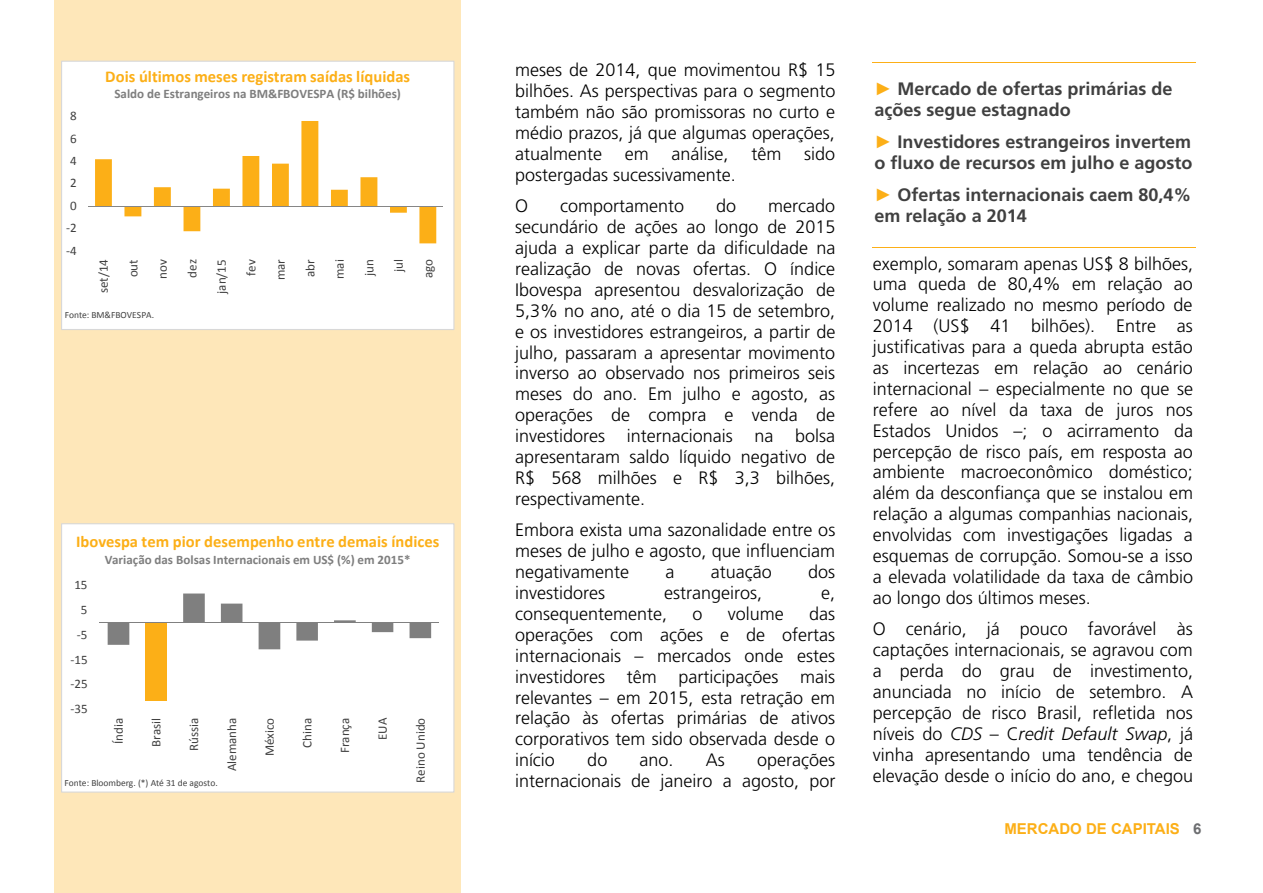
<style>
.page{position:relative;width:1263px;height:893px;background:#fff}
.page>*{position:absolute;margin:0;border:0;box-sizing:border-box;transform-origin:0 0}
.t1{font:300 18px/20.9px "Frutiger";color:#000;text-align:justify}
.t2{font:700 18px/21.3px "Frutiger";color:#404040}
.t3{font:700 16.5px "Calibri";color:#fcaf17}
.t4{font:700 15px "Arial";color:#fcaf17}
.t5{font:13.05px "Calibri";color:#404040}
.t6{font:700 13.05px "Calibri";letter-spacing:-.005em;color:#7e7e7e}
.t7{font:9.45px "Calibri";letter-spacing:-.005em;color:#404040}
.s1{font-family:"Arial";color:#fcaf17}
.s2{font-style:italic}
.s3{color:#6d6e71}
</style>
<div class="page">
<div style="left:54px;top:0;width:406px;height:893px;background:#fee7b9"></div>
<hr style="left:872px;top:62px;width:323px;height:1px;background:#fcaf17">
<hr style="left:872px;top:247px;width:323px;height:1px;background:#fcaf17">
<div style="left:62px;top:62px;width:391px;height:267px;background:#fff"></div>
<svg style="left:95px;top:121px;width:341px;height:122px"></svg>
<hr style="left:89px;top:206px;width:354px;height:1px;background:#868686">
<div style="left:61px;top:61px;width:393px;height:269px;border:1px solid #d8d8d8"></div>
<div style="left:62px;top:524px;width:391px;height:267px;background:#fff"></div>
<div style="left:145px;top:622px;width:22px;height:79px;background:#fcaf17"></div>
<svg style="left:108px;top:593px;width:323px;height:56px"></svg>
<hr style="left:100px;top:622px;width:339px;height:1px;background:#808080">
<div style="left:61px;top:523px;width:393px;height:270px;border:1px solid #d8d8d8"></div>
<p class="t5" style="left:70px;top:108px;width:8px">8</p>
<p class="t5" style="left:70px;top:130px;width:8px">6</p>
<p class="t5" style="left:70px;top:152px;width:8px">4</p>
<p class="t5" style="left:70px;top:175px;width:8px">2</p>
<p class="t5" style="left:70px;top:197px;width:8px">0</p>
<p class="t5" style="left:66px;top:220px;width:12px">‐2</p>
<p class="t5" style="left:66px;top:242px;width:12px">‐4</p>
<p class="t3" style="left:105px;top:66px;width:306px">Dois últimos meses registram saídas líquidas</p>
<p class="t6" style="left:114px;top:86px;width:288px">Saldo de Estrangeiros na BM&amp;FBOVESPA (R$ bilhões)</p>
<p class="t5" style="left:95px;top:293px;width:36px;rotate:-90deg">set/14</p>
<p class="t5" style="left:125px;top:277px;width:20px;rotate:-90deg">out</p>
<p class="t5" style="left:154px;top:279px;width:21px;rotate:-90deg">nov</p>
<p class="t5" style="left:184px;top:278px;width:20px;rotate:-90deg">dez</p>
<p class="t5" style="left:213px;top:294px;width:36px;rotate:-90deg">jan/15</p>
<p class="t5" style="left:243px;top:276px;width:18px;rotate:-90deg">fev</p>
<p class="t5" style="left:272px;top:280px;width:23px;rotate:-90deg">mar</p>
<p class="t5" style="left:302px;top:277px;width:19px;rotate:-90deg">abr</p>
<p class="t5" style="left:331px;top:279px;width:21px;rotate:-90deg">mai</p>
<p class="t5" style="left:361px;top:276px;width:18px;rotate:-90deg">jun</p>
<p class="t5" style="left:390px;top:272px;width:14px;rotate:-90deg">jul</p>
<p class="t5" style="left:420px;top:278px;width:21px;rotate:-90deg">ago</p>
<p class="t7" style="left:65px;top:309px;width:91px">Fonte: BM&amp;FBOVESPA.</p>
<p class="t3" style="left:76px;top:531px;width:365px">Ibovespa tem pior desempenho entre demais índices</p>
<p class="t6" style="left:105px;top:551px;width:307px">Variação das Bolsas Internacionais em US$ (%) em 2015*</p>
<p class="t5" style="left:74px;top:576px;width:15px">15</p>
<p class="t5" style="left:81px;top:601px;width:8px">5</p>
<p class="t5" style="left:77px;top:626px;width:12px">‐5</p>
<p class="t5" style="left:70px;top:651px;width:19px">‐15</p>
<p class="t5" style="left:70px;top:676px;width:19px">‐25</p>
<p class="t5" style="left:70px;top:701px;width:19px">‐35</p>
<p class="t5" style="left:110px;top:744px;width:28px;rotate:-90deg">Índia</p>
<p class="t5" style="left:148px;top:747px;width:30px;rotate:-90deg">Brasil</p>
<p class="t5" style="left:186px;top:751px;width:35px;rotate:-90deg">Rússia</p>
<p class="t5" style="left:223px;top:771px;width:55px;rotate:-90deg">Alemanha</p>
<p class="t5" style="left:261px;top:756px;width:40px;rotate:-90deg">México</p>
<p class="t5" style="left:299px;top:747px;width:31px;rotate:-90deg">China</p>
<p class="t5" style="left:337px;top:753px;width:37px;rotate:-90deg">França</p>
<p class="t5" style="left:374px;top:740px;width:24px;rotate:-90deg">EUA</p>
<p class="t5" style="left:412px;top:783px;width:66px;rotate:-90deg">Reino Unido</p>
<p class="t7" style="left:65px;top:777px;width:155px">Fonte: Bloomberg. (*) Até 31 de agosto.</p>
<p class="t1" style="left:515px;top:60px;width:322px">meses de 2014, que movimentou R$ 15 bilhões. As perspectivas para o segmento também não são promissoras no curto e médio prazos, já que algumas operações, atualmente</p>
<p class="t1" style="left:625px;top:144px;width:25px">em</p>
<p class="t1" style="left:672px;top:144px;width:59px">análise,</p>
<p class="t1" style="left:751px;top:144px;width:31px">têm</p>
<p class="t1" style="left:804px;top:144px;width:33px">sido</p>
<p class="t1" style="left:515px;top:159px;width:222px;line-height:31.3px">postergadas sucessivamente.<br>O</p>
<p class="t1" style="left:515px;top:196px;width:322px;text-indent:253px">mercado secundário de ações ao longo de 2015 ajuda a explicar parte da dificuldade na realização de novas ofertas. O índice Ibovespa apresentou desvalorização de 5,3% no ano, até o dia 15 de setembro, e os investidores estrangeiros, a partir de julho, passaram a apresentar movimento inverso ao observado nos primeiros seis meses do ano. Em julho e agosto, as operações de compra e venda de investidores internacionais na bolsa apresentaram saldo líquido negativo de R$ 568 milhões e R$ 3,3 bilhões, respectivamente.</p>
<p class="t1" style="left:515px;top:520px;width:322px">Embora exista uma sazonalidade entre os meses de julho e agosto, que influenciam negativamente</p>
<p class="t1" style="left:560px;top:196px;width:126px">comportamento</p>
<p class="t1" style="left:716px;top:196px;width:22px">do</p>
<p class="t1" style="left:665px;top:562px;width:10px">a</p>
<p class="t1" style="left:711px;top:562px;width:63px">atuação</p>
<p class="t1" style="left:808px;top:562px;width:29px">dos</p>
<p class="t1" style="left:515px;top:583px;width:91px">investidores</p>
<p class="t1" style="left:664px;top:583px;width:100px">estrangeiros,</p>
<p class="t1" style="left:821px;top:583px;width:16px">e,</p>
<p class="t1" style="left:515px;top:603px;width:154px">consequentemente,</p>
<p class="t1" style="left:692px;top:603px;width:12px">o</p>
<p class="t1" style="left:728px;top:603px;width:57px">volume</p>
<p class="t1" style="left:515px;top:603px;width:322px;text-indent:294px">das operações com ações e de ofertas internacionais – mercados onde estes investidores têm participações mais relevantes – em 2015, esta retração em relação às ofertas primárias de ativos corporativos tem sido observada desde o início</p>
<p class="t1" style="left:587px;top:750px;width:22px">do</p>
<p class="t1" style="left:640px;top:750px;width:35px">ano.</p>
<p class="t1" style="left:706px;top:750px;width:20px">As</p>
<p class="t1" style="left:515px;top:750px;width:322px;text-align:right">operações<br>internacionais de janeiro a agosto, por</p>
<p class="t2" style="left:874px;top:78px;width:300px"><span class="s1">►</span> Mercado de ofertas primárias de ações segue estagnado</p>
<p class="t2" style="left:874px;top:131px;width:320px"><span class="s1">►</span> Investidores estrangeiros invertem o fluxo de recursos em julho e agosto</p>
<p class="t2" style="left:874px;top:184px;width:318px"><span class="s1">►</span> Ofertas internacionais caem 80,4% em relação a 2014</p>
<p class="t1" style="left:873px;top:253px;width:322px">exemplo, somaram apenas US$ 8 bilhões, uma queda de 80,4% em relação ao volume realizado no mesmo período de 2014 (US$ 41 bilhões). Entre as justificativas para a queda abrupta estão as incertezas em relação ao cenário internacional – especialmente no que se refere ao nível da taxa de juros nos Estados Unidos –; o acirramento da percepção de risco país, em resposta ao ambiente macroeconômico doméstico; além da desconfiança que se instalou em relação a algumas companhias nacionais, envolvidas com investigações ligadas a esquemas de corrupção. Somou-se a isso a elevada volatilidade da taxa de câmbio ao longo dos últimos meses.</p>
<p class="t1" style="left:873px;top:619px;width:322px">O cenário, já pouco favorável às captações internacionais, se agravou com a perda do grau de investimento, anunciada no início de setembro. A percepção de risco Brasil, refletida nos níveis do <span class="s2">CDS</span> – C<span class="s2">redit Default Swap</span>, já vinha apresentando uma tendência de elevação desde o início do ano, e chegou</p>
<p class="t4" style="left:1004px;top:819px;width:199px">MERCADO DE CAPITAIS <span class="s3">6</span></p>
</div>
